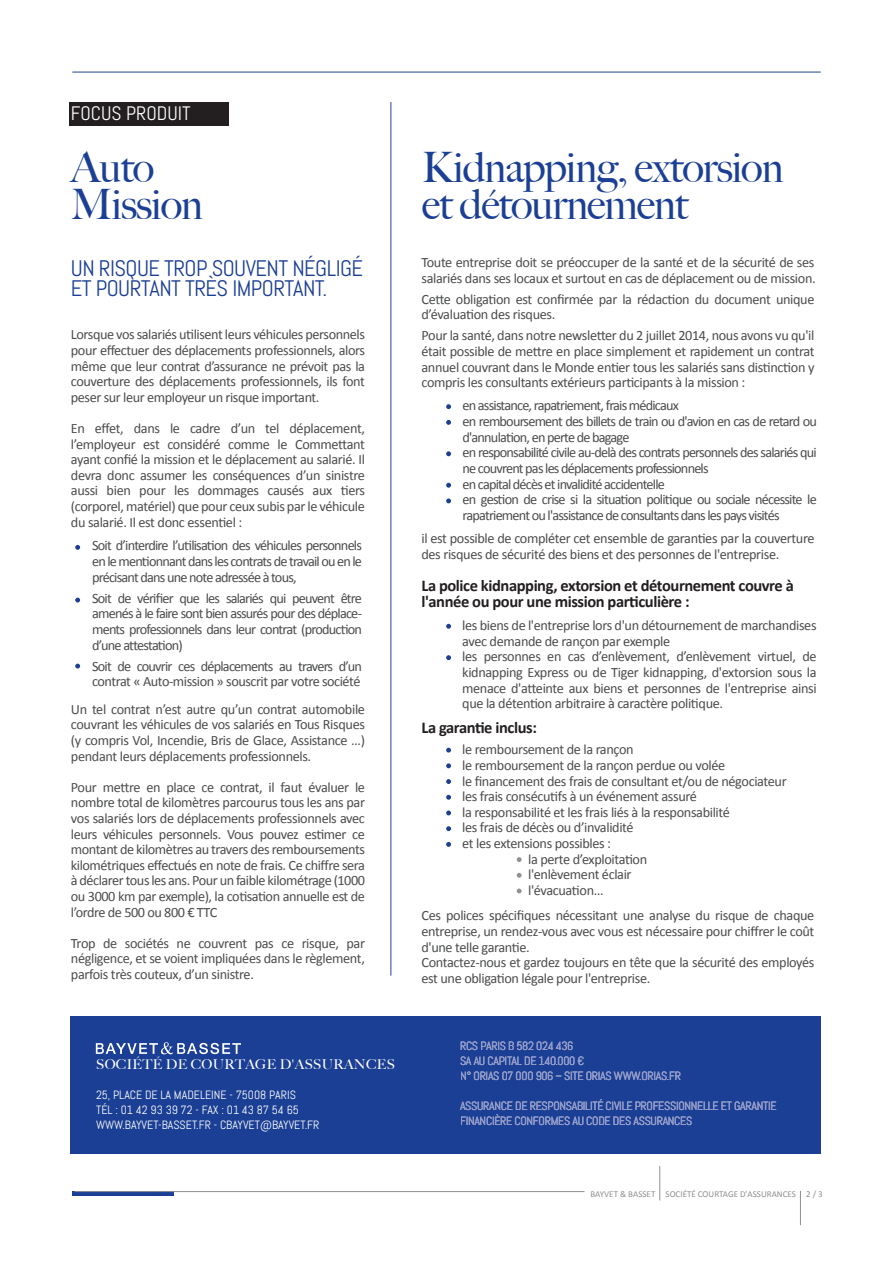
<style>
.page{position:relative;width:893px;height:1263px;background:#fff}
.page>*{position:absolute;margin:0;border:0;box-sizing:border-box;transform-origin:0 0}
.t1{font:500 42px/37.5px "Big Caslon";letter-spacing:-.025em;color:#1b3f94}
.t2{font:22.5px/19.5px "Abel";letter-spacing:-.025em;color:#1b3f94}
.t3{font:19.5px "Abel";color:#fff}
.t4{font:700 16.5px/16.5px "Calibri";letter-spacing:-.025em;color:#231f20}
.t5{font:14.25px/15.6px "Calibri";letter-spacing:-.025em;color:#4b4c4d;text-align:justify}
.t6{font:14.25px/15.6px "Calibri";letter-spacing:-.055em;color:#4b4c4d}
.t7{font:14.25px/15.6px "Calibri";letter-spacing:-.045em;color:#4b4c4d}
.t8{font:500 13.5px "Big Caslon";letter-spacing:.025em;color:#fff}
.t9{font:12px/15px "Abel";letter-spacing:-.025em;color:#fff}
.t10{font:12px/15px "Abel";color:#fff}
.t11{font:9px "Calibri";color:#8e9091}
</style>
<div class="page">
<hr style="left:72px;top:72px;width:749px;height:1px;background:#22438e">
<div style="left:73px;top:1191px;width:101px;height:5px;background:#1b3f94"></div>
<hr style="left:74px;top:1191px;width:510px;height:1px;background:#8e9091">
<hr style="left:659px;top:1166px;width:1px;height:34px;background:#8e9091">
<hr style="left:800px;top:1191px;width:1px;height:34px;background:#8e9091">
<div style="left:71px;top:1016px;width:750px;height:137px;background:#1b3f94"></div>
<svg style="left:96px;top:1042px;width:145px;height:12px"></svg>
<svg style="left:75px;top:545px;width:5px;height:5px"></svg>
<svg style="left:75px;top:598px;width:5px;height:4px"></svg>
<svg style="left:75px;top:664px;width:5px;height:4px"></svg>
<svg style="left:446px;top:404px;width:5px;height:5px"></svg>
<svg style="left:446px;top:420px;width:5px;height:5px"></svg>
<svg style="left:446px;top:451px;width:5px;height:5px"></svg>
<svg style="left:446px;top:483px;width:5px;height:5px"></svg>
<svg style="left:446px;top:498px;width:5px;height:5px"></svg>
<div style="left:69px;top:102px;width:159px;height:23px;background:#231f20"></div>
<hr style="left:391px;top:102px;width:1px;height:874px;background:#22438e">
<svg style="left:446px;top:624px;width:5px;height:5px"></svg>
<svg style="left:446px;top:655px;width:5px;height:5px"></svg>
<svg style="left:446px;top:748px;width:5px;height:4px"></svg>
<svg style="left:446px;top:763px;width:5px;height:5px"></svg>
<svg style="left:446px;top:779px;width:5px;height:5px"></svg>
<svg style="left:446px;top:795px;width:5px;height:5px"></svg>
<svg style="left:446px;top:810px;width:5px;height:5px"></svg>
<svg style="left:446px;top:826px;width:5px;height:5px"></svg>
<svg style="left:446px;top:842px;width:5px;height:5px"></svg>
<svg style="left:517px;top:857px;width:5px;height:5px"></svg>
<svg style="left:517px;top:873px;width:5px;height:5px"></svg>
<svg style="left:517px;top:888px;width:5px;height:5px"></svg>
<h3 class="t3" style="left:71px;top:101px;width:121px">FOCUS PRODUIT</h3>
<h1 class="t1" style="left:71px;top:149px;width:134px">Auto<br>Mission</h1>
<h2 class="t2" style="left:71px;top:259px;width:294px">UN RISQUE TROP SOUVENT NÉGLIGÉ<br>ET POURTANT TRÈS IMPORTANT.</h2>
<p class="t5" style="left:71px;top:327px;width:296px">Lorsque vos salariés utilisent leurs véhicules personnels pour effectuer des déplacements professionnels, alors même que leur contrat d’assurance ne prévoit pas la couverture des déplacements professionnels, ils font peser sur leur employeur un risque important.</p>
<p class="t5" style="left:71px;top:420px;width:296px">En effet, dans le cadre d’un tel déplacement, l’employeur est considéré comme le Commettant ayant confié la mission et le déplacement au salarié. Il devra donc assumer les conséquences d’un sinistre aussi bien pour les dommages causés aux tiers (corporel, matériel) que pour ceux subis par le véhicule du salarié. Il est donc essentiel :</p>
<p class="t5" style="left:92px;top:538px;width:271px">Soit d’interdire l’utilisation des véhicules personnels en le mentionnant dans les contrats de travail ou en le précisant dans une note adressée à tous,</p>
<p class="t5" style="left:92px;top:590px;width:271px">Soit de vérifier que les salariés qui peuvent être amenés à le faire sont bien assurés pour des déplace&shy;ments professionnels dans leur contrat (production d’une attestation)</p>
<p class="t7" style="left:92px;top:658px;width:271px">Soit de couvrir ces déplacements au travers d’un contrat « Auto-mission » souscrit par votre société</p>
<p class="t5" style="left:71px;top:701px;width:296px">Un tel contrat n’est autre qu’un contrat automobile couvrant les véhicules de vos salariés en Tous Risques (y compris Vol, Incendie, Bris de Glace, Assistance …) pendant leurs déplacements professionnels.</p>
<p class="t5" style="left:71px;top:779px;width:296px">Pour mettre en place ce contrat, il faut évaluer le nombre total de kilomètres parcourus tous les ans par vos salariés lors de déplacements professionnels avec leurs véhicules personnels. Vous pouvez estimer ce montant de kilomètres au travers des remboursements kilométriques effectués en note de frais. Ce chiffre sera à déclarer tous les ans. Pour un faible kilométrage (1000 ou 3000 km par exemple), la cotisation annuelle est de l’ordre de 500 ou 800 € TTC</p>
<p class="t5" style="left:71px;top:935px;width:296px">Trop de sociétés ne couvrent pas ce risque, par négligence, et se voient impliquées dans le règlement, parfois très couteux, d’un sinistre.</p>
<p class="t8" style="left:96px;top:1056px;width:300px">SOCIÉTÉ DE COURTAGE D'ASSURANCES</p>
<p class="t10" style="left:96px;top:1087px;width:225px">25, PLACE DE LA MADELEINE - 75008 PARIS<br>TÉL : 01 42 93 39 72 - FAX : 01 43 87 54 65<br>WWW.BAYVET-BASSET.FR - CBAYVET@BAYVET.FR</p>
<h1 class="t1" style="left:422px;top:149px;width:363px">Kidnapping, extorsion et détournement</h1>
<p class="t5" style="left:421px;top:255px;width:396px">Toute entreprise doit se préoccuper de la santé et de la sécurité de ses salariés dans ses locaux et surtout en cas de déplacement ou de mission.</p>
<p class="t5" style="left:421px;top:291px;width:395px">Cette obligation est confirmée par la rédaction du document unique d’évaluation des risques.</p>
<p class="t5" style="left:421px;top:328px;width:395px">Pour la santé, dans notre newsletter du 2 juillet 2014, nous avons vu qu'il était possible de mettre en place simplement et rapidement un contrat annuel couvrant dans le Monde entier tous les salariés sans distinction y compris les consultants extérieurs participants à la mission :</p>
<p class="t6" style="left:463px;top:398px;width:356px">en assistance, rapatriement, frais médicaux<br>en remboursement des billets de train ou d'avion en cas de retard ou d'annulation, en perte de bagage<br>en responsabilité civile au-delà des contrats personnels des salariés qui ne couvrent pas les déplacements professionnels<br>en capital décès et invalidité accidentelle<br>en gestion de crise si la situation politique ou sociale nécessite le rapatriement ou l'assistance de consultants dans les pays visités</p>
<p class="t5" style="left:421px;top:531px;width:395px">il est possible de compléter cet ensemble de garanties par la couverture des risques de sécurité des biens et des personnes de l'entreprise.</p>
<p class="t4" style="left:421px;top:577px;width:374px">La police kidnapping, extorsion et détournement couvre à l'année ou pour une mission particulière :</p>
<p class="t5" style="left:462px;top:618px;width:356px;text-align:left">les biens de l'entreprise lors d'un détournement de marchandises avec demande de rançon par exemple<br>les personnes en cas d’enlèvement, d’enlèvement virtuel, de kidnapping Express ou de Tiger kidnapping, d'extorsion sous la menace d'atteinte aux biens et personnes de l'entreprise ainsi que la détention arbitraire à caractère politique.</p>
<p class="t5" style="left:462px;top:742px;width:173px">le remboursement de la rançon</p>
<p class="t5" style="left:462px;top:757px;width:265px">le remboursement de la rançon perdue ou volée</p>
<p class="t5" style="left:462px;top:773px;width:326px">le financement des frais de consultant et/ou de négociateur</p>
<p class="t5" style="left:462px;top:789px;width:236px">les frais consécutifs à un événement assuré</p>
<p class="t5" style="left:462px;top:804px;width:269px">la responsabilité et les frais liés à la responsabilité</p>
<p class="t5" style="left:462px;top:820px;width:173px">les frais de décès ou d’invalidité</p>
<p class="t5" style="left:462px;top:835px;width:150px">et les extensions possibles :</p>
<p class="t5" style="left:528px;top:851px;width:121px">la perte d’exploitation</p>
<p class="t5" style="left:528px;top:867px;width:105px">l'enlèvement éclair</p>
<p class="t5" style="left:528px;top:882px;width:77px">l'évacuation…</p>
<p class="t4" style="left:421px;top:719px;width:117px">La garantie inclus:</p>
<p class="t5" style="left:421px;top:908px;width:395px;text-align:left">Ces polices spécifiques nécessitant une analyse du risque de chaque entreprise, un rendez-vous avec vous est nécessaire pour chiffrer le coût d'une telle garantie.<br>Contactez-nous et gardez toujours en tête que la sécurité des employés est une obligation légale pour l'entreprise.</p>
<p class="t9" style="left:460px;top:1038px;width:223px">RCS PARIS B 582 024 436<br>SA AU CAPITAL DE 140.000 €<br>N° ORIAS 07 000 906 – SITE ORIAS WWW.ORIAS.FR</p>
<p class="t9" style="left:460px;top:1098px;width:318px">ASSURANCE DE RESPONSABILITÉ CIVILE PROFESSIONNELLE ET GARANTIE<br>FINANCIÈRE CONFORMES AU CODE DES ASSURANCES</p>
<p class="t11" style="left:590px;top:1189px;width:234px">BAYVET &amp; BASSET SOCIÉTÉ COURTAGE D'ASSURANCES 2 / 3</p>
</div>
